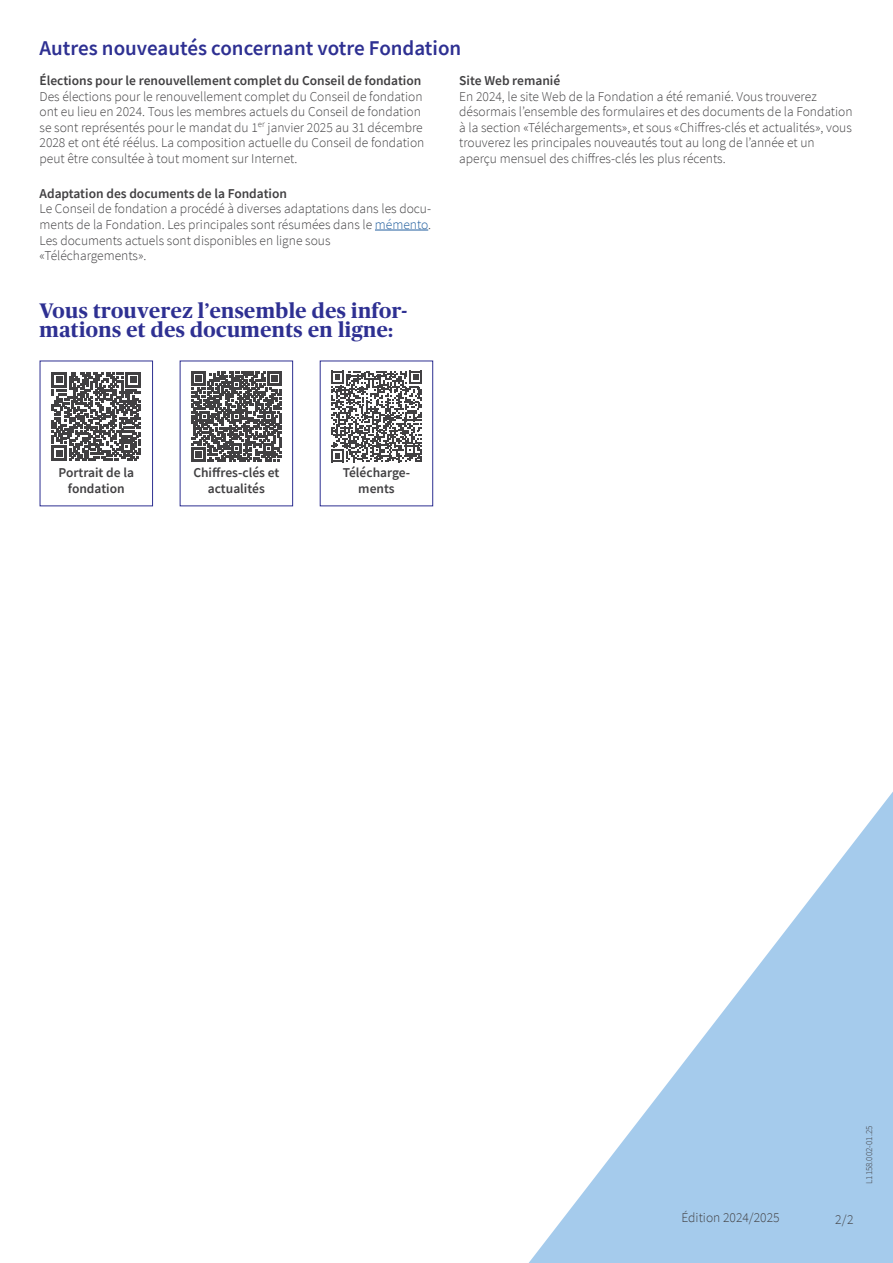
<style>
.page{position:relative;width:893px;height:1263px;background:#fff}
.page>*{position:absolute;margin:0;border:0;box-sizing:border-box;transform-origin:0 0}
.t1{font:700 21px/19px "Publico Headline";letter-spacing:.02em;color:#2e3092}
.t2{font:600 21px "Source Sans Pro";color:#2e3092}
.t3{font:300 13.5px/15.6px "Source Sans Pro";color:#414042}
.t4{font:600 13.5px/15.5px "Source Sans Pro";color:#414042;text-align:center}
.t5{font:300 9px "Source Sans Pro";color:#414042}
.s1{color:#215e9e}
</style>
<div class="page">
<svg style="left:529px;top:792px;width:364px;height:471px"></svg>
<hr style="left:375px;top:230px;width:53px;height:1px;background:#215e9e">
<svg style="left:331px;top:371px;width:91px;height:91px"></svg>
<svg style="left:191px;top:371px;width:91px;height:91px"></svg>
<svg style="left:52px;top:372px;width:89px;height:89px"></svg>
<h1 class="t2" style="left:40px;top:35px;width:423px">Autres nouveautés concernant votre Fondation</h1>
<p class="t4" style="left:40px;top:73px;width:383px">Élections pour le renouvellement complet du Conseil de fondation</p>
<p class="t3" style="left:40px;top:88px;width:386px">Des élections pour le renouvellement complet du Conseil de fondation ont eu lieu en 2024. Tous les membres actuels du Conseil de fondation se sont représentés pour le mandat du 1<sup>er</sup> janvier 2025 au 31 décembre 2028 et ont été réélus. La composition actuelle du Conseil de fondation peut être consultée à tout moment sur Internet.</p>
<p class="t4" style="left:40px;top:186px;width:249px">Adaptation des documents de la Fondation</p>
<p class="t3" style="left:40px;top:201px;width:393px">Le Conseil de fondation a procédé à diverses adaptations dans les docu&shy;ments de la Fondation. Les principales sont résumées dans le <span class="s1">mémento</span>.<br>Les documents actuels sont disponibles en ligne sous «Téléchargements».</p>
<h1 class="t1" style="left:40px;top:300px;width:369px">Vous trouverez l’ensemble des infor&shy;mations et des documents en ligne:</h1>
<p class="t4" style="left:459px;top:73px;width:103px">Site Web remanié</p>
<p class="t3" style="left:459px;top:88px;width:395px">En 2024, le site Web de la Fondation a été remanié. Vous trouverez désormais l’ensemble des formulaires et des documents de la Fondation à la section «Téléchargements», et sous «Chiffres-clés et actualités», vous trouverez les principales nouveautés tout au long de l’année et un aperçu mensuel des chiffres-clés les plus récents.</p>
<p class="t4" style="left:193px;top:465px;width:88px">Chiffres-clés et actualités</p>
<p class="t4" style="left:59px;top:465px;width:77px">Portrait de la fondation</p>
<p class="t4" style="left:343px;top:465px;width:69px">Télécharge&shy;ments</p>
<p class="t3" style="left:681px;top:1210px;width:100px">Édition 2024/2025</p>
<p class="t3" style="left:835px;top:1211px;width:20px">2/2</p>
<p class="t5" style="left:864px;top:1184px;width:60px;rotate:-90deg">L1158.002-01.25</p>
</div>
